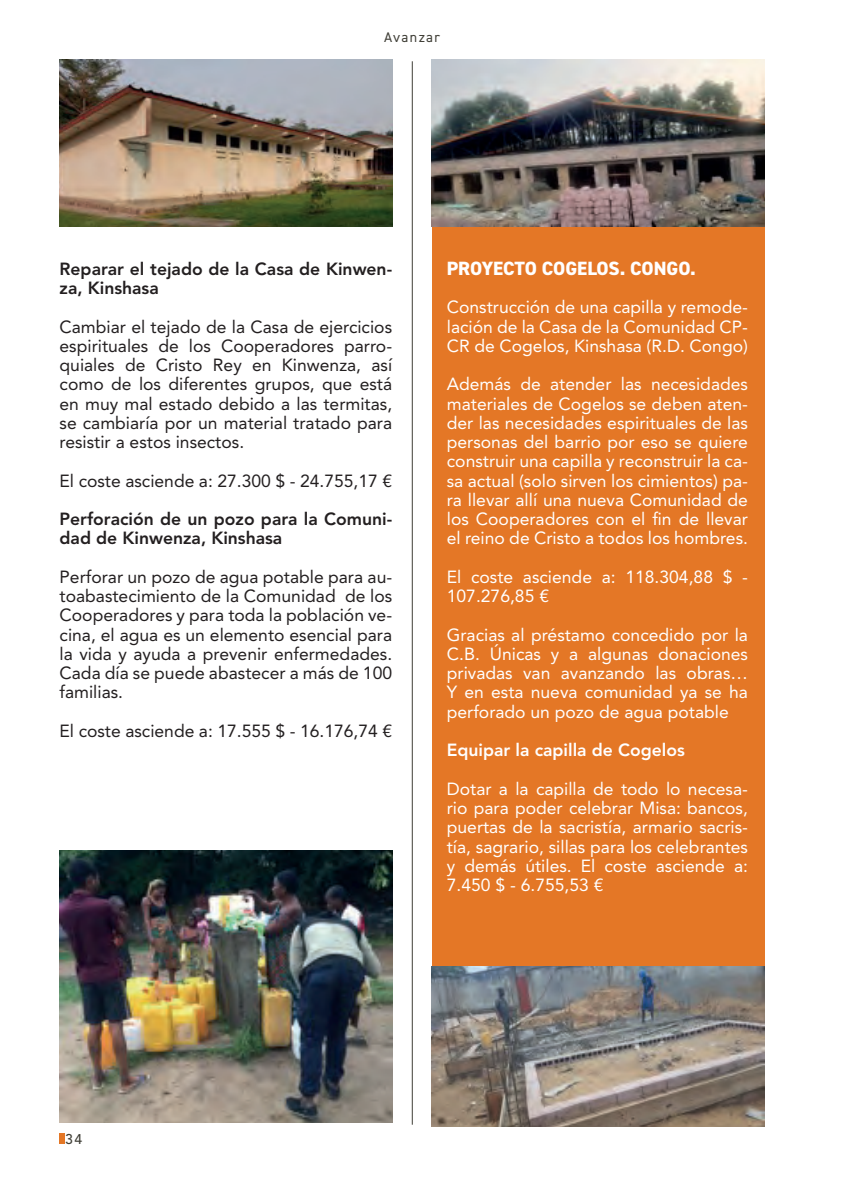
<style>
.page{position:relative;width:844px;height:1186px;background:#fff}
.page>*{position:absolute;margin:0;border:0;box-sizing:border-box;transform-origin:0 0}
.t1{font:800 19.25px "DIN2014";color:#fff}
.t2{font:17.5px/19.2px "Avenir LT Std";color:#fff;text-align:justify}
.t3{font:17.5px/19.2px "Avenir LT Std";color:#231f20;text-align:justify}
.t4{font:800 17.5px/19.2px "Avenir LT Std";color:#231f20}
.t5{font:800 17.5px "Avenir LT Std";color:#fff}
.t6{font:14px "DIN2014";letter-spacing:.1em;color:#403f37}
.t7{font:500 14px "Avenir LT Std";color:#403f37}
</style>
<div class="page">
<div style="left:60px;top:1133px;width:5px;height:10px;background:#e47726"></div>
<div style="left:432px;top:63px;width:332px;height:1050px;background:#e47726"></div>
<img style="left:432px;top:60px;width:332px;height:166px">
<img style="left:432px;top:966px;width:332px;height:160px">
<img style="left:60px;top:60px;width:332px;height:166px">
<img style="left:60px;top:850px;width:332px;height:272px">
<hr style="left:412px;top:61px;width:1px;height:1063px;background:#403f37">
<p class="t6" style="left:384px;top:28px;width:58px">Avanzar</p>
<p class="t4" style="left:60px;top:259px;width:334px">Reparar el tejado de la Casa de Kinwen&shy;za, Kinshasa</p>
<p class="t3" style="left:60px;top:317px;width:334px">Cambiar el tejado de la Casa de ejercicios espirituales de los Cooperadores parro&shy;quiales de Cristo Rey en Kinwenza, así como de los diferentes grupos, que está en muy mal estado debido a las termitas, se cambiaría por un material tratado para resistir a estos insectos.</p>
<p class="t3" style="left:60px;top:471px;width:334px">El coste asciende a: 27.300 $ - 24.755,17 €</p>
<p class="t4" style="left:60px;top:509px;width:334px">Perforación de un pozo para la Comuni&shy;dad de Kinwenza, Kinshasa</p>
<p class="t3" style="left:60px;top:567px;width:334px">Perforar un pozo de agua potable para au&shy;toabastecimiento de la Comunidad de los Cooperadores y para toda la población ve&shy;cina, el agua es un elemento esencial para la vida y ayuda a prevenir enfermedades.<br>Cada día se puede abastecer a más de 100 familias.</p>
<p class="t3" style="left:60px;top:721px;width:334px">El coste asciende a: 17.555 $ - 16.176,74 €</p>
<p class="t1" style="left:446px;top:255px;width:250px">PROYECTO COGELOS. CONGO.</p>
<p class="t2" style="left:446px;top:298px;width:302px">Construcción de una capilla y remode&shy;lación de la Casa de la Comunidad CP-CR de Cogelos, Kinshasa (R.D. Congo)</p>
<p class="t2" style="left:446px;top:375px;width:302px">Además de atender las necesidades materiales de Cogelos se deben aten&shy;der las necesidades espirituales de las personas del barrio por eso se quiere construir una capilla y reconstruir la ca&shy;sa actual (solo sirven los cimientos) pa&shy;ra llevar allí una nueva Comunidad de los Cooperadores con el fin de llevar el reino de Cristo a todos los hombres.</p>
<p class="t2" style="left:446px;top:567px;width:302px">El coste asciende a: 118.304,88 $ -<br>107.276,85 €</p>
<p class="t2" style="left:446px;top:625px;width:302px">Gracias al préstamo concedido por la C.B. Únicas y a algunas donaciones privadas van avanzando las obras… Y en esta nueva comunidad ya se ha perforado un pozo de agua potable</p>
<p class="t5" style="left:446px;top:740px;width:239px">Equipar la capilla de Cogelos</p>
<p class="t2" style="left:446px;top:779px;width:302px">Dotar a la capilla de todo lo necesa&shy;rio para poder celebrar Misa: bancos, puertas de la sacristía, armario sacris&shy;tía, sagrario, sillas para los celebrantes y demás útiles. El coste asciende a:<br>7.450 $ - 6.755,53 €</p>
<p class="t7" style="left:65px;top:1130px;width:18px">34</p>
</div>
